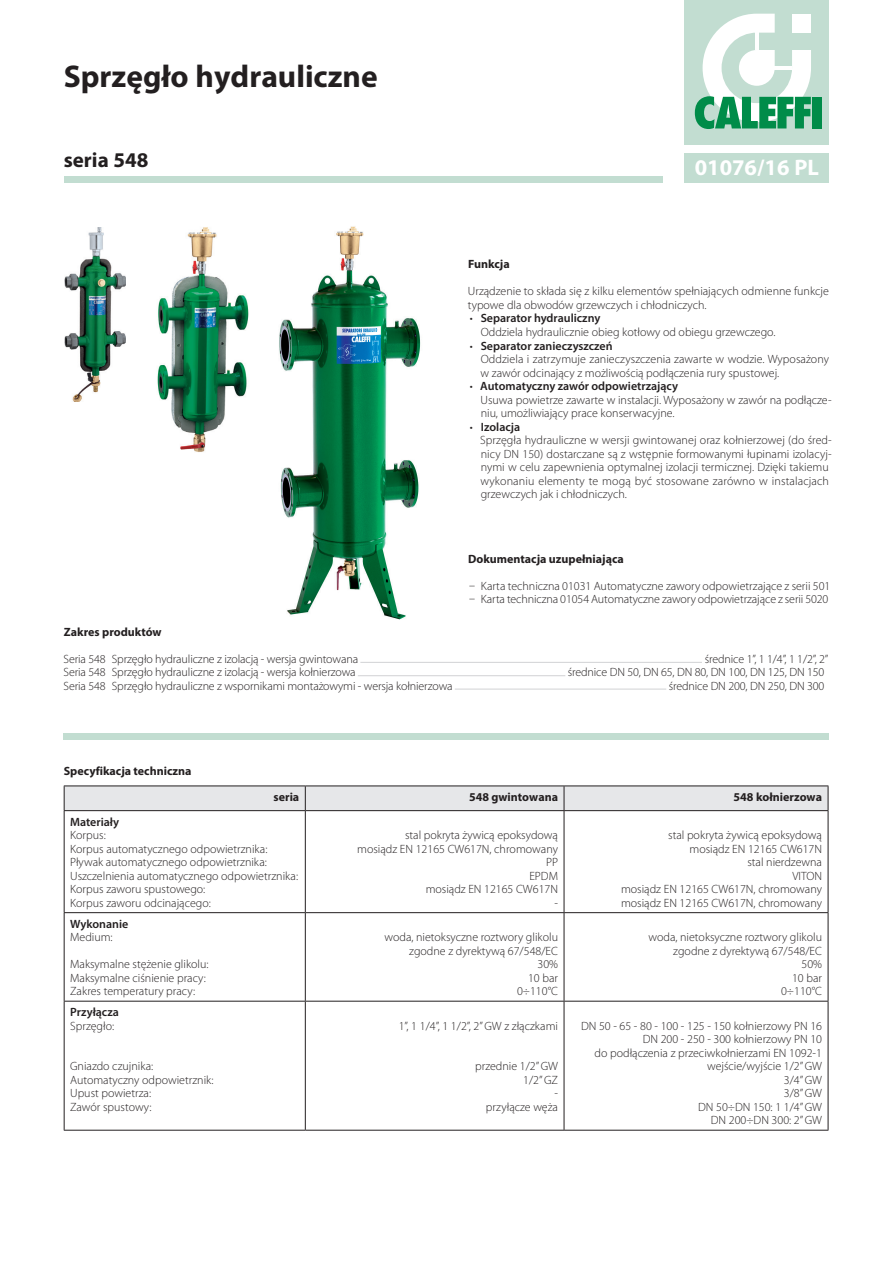
<style>
.page{position:relative;width:893px;height:1263px;background:#fff}
.page>*{position:absolute;margin:0;border:0;box-sizing:border-box;transform-origin:0 0}
.Normale{font:700 31.5px "Myriad Pro";color:#231f20}
.Normale-2{font:700 22.5px "Myriad Pro";color:#fff}
.Normale-3{font:700 21px "Myriad Pro";color:#231f20}
.txt{font:300 12px/13.5px "Myriad Pro";color:#231f20}
.txt-2{font:600 12px "Myriad Pro";color:#231f20}
.Normale-4{font:300 12px "Myriad Pro";color:#231f20}
.txt-3{font:700 12px "Myriad Pro";color:#231f20}
.Normale-5{font:700 12px "Myriad Pro";color:#231f20}
.s1{font-weight:300}
</style>
<div class="page">
<div style="left:685px;top:153px;width:144px;height:30px;background:#c2ddd1"></div>
<div style="left:685px;top:0;width:144px;height:145px;background:#c2ddd1"></div>
<div style="left:64px;top:176px;width:598px;height:7px;background:#c2ddd1"></div>
<svg style="left:695px;top:14px;width:116px;height:115px"></svg>
<div style="left:812px;top:97px;width:9px;height:31px;background:#008c49"></div>
<div style="left:64px;top:733px;width:765px;height:7px;background:#c2ddd1"></div>
<hr style="left:360px;top:662px;width:342px;height:1px;background:#d1d2d4">
<hr style="left:358px;top:675px;width:207px;height:1px;background:#d1d2d4">
<hr style="left:455px;top:689px;width:211px;height:1px;background:#d1d2d4">
<hr style="left:64px;top:785px;width:241px;height:1px;background:#231f20">
<hr style="left:305px;top:785px;width:259px;height:1px;background:#231f20">
<hr style="left:564px;top:785px;width:264px;height:1px;background:#231f20">
<div style="left:64px;top:786px;width:765px;height:25px;background:#e6e7e9"></div>
<hr style="left:64px;top:810px;width:241px;height:1px;background:#231f20">
<hr style="left:64px;top:811px;width:1px;height:101px;background:#231f20">
<hr style="left:305px;top:810px;width:259px;height:1px;background:#231f20">
<hr style="left:305px;top:811px;width:1px;height:101px;background:#231f20">
<hr style="left:564px;top:810px;width:264px;height:1px;background:#231f20">
<hr style="left:564px;top:811px;width:1px;height:101px;background:#231f20">
<hr style="left:828px;top:811px;width:1px;height:101px;background:#231f20">
<hr style="left:64px;top:912px;width:241px;height:1px;background:#231f20">
<hr style="left:64px;top:913px;width:1px;height:88px;background:#231f20">
<hr style="left:305px;top:912px;width:259px;height:1px;background:#231f20">
<hr style="left:305px;top:913px;width:1px;height:88px;background:#231f20">
<hr style="left:564px;top:912px;width:264px;height:1px;background:#231f20">
<hr style="left:564px;top:913px;width:1px;height:88px;background:#231f20">
<hr style="left:828px;top:913px;width:1px;height:88px;background:#231f20">
<hr style="left:64px;top:1001px;width:241px;height:1px;background:#231f20">
<hr style="left:64px;top:1001px;width:1px;height:129px;background:#231f20">
<hr style="left:305px;top:1001px;width:259px;height:1px;background:#231f20">
<hr style="left:305px;top:1001px;width:1px;height:129px;background:#231f20">
<hr style="left:564px;top:1001px;width:264px;height:1px;background:#231f20">
<hr style="left:564px;top:1001px;width:1px;height:129px;background:#231f20">
<hr style="left:828px;top:1001px;width:1px;height:129px;background:#231f20">
<hr style="left:64px;top:1130px;width:241px;height:1px;background:#231f20">
<hr style="left:305px;top:1130px;width:259px;height:1px;background:#231f20">
<hr style="left:564px;top:1130px;width:264px;height:1px;background:#231f20">
<img style="left:65px;top:227px;width:61px;height:175px">
<img style="left:157px;top:227px;width:92px;height:225px">
<img style="left:279px;top:226px;width:142px;height:394px">
<p class="Normale" style="left:64px;top:56px;width:315px">Sprzęgło hydrauliczne</p>
<p class="Normale-3" style="left:64px;top:146px;width:86px">seria 548</p>
<p class="Normale-2" style="left:695px;top:153px;width:126px">01076/16 PL</p>
<p class="txt-3" style="left:468px;top:257px;width:43px">Funkcja</p>
<p class="txt" style="left:468px;top:285px;width:363px">Urządzenie to składa się z kilku elementów spełniających odmienne funkcje typowe dla obwodów grzewczych i chłodniczych.</p>
<p class="txt-2" style="left:470px;top:311px;width:132px"><span class="s1">•</span> Separator hydrauliczny</p>
<p class="txt" style="left:481px;top:325px;width:296px">Oddziela hydraulicznie obieg kotłowy od obiegu grzewczego.</p>
<p class="txt-2" style="left:470px;top:338px;width:144px"><span class="s1">•</span> Separator zanieczyszczeń</p>
<p class="txt" style="left:481px;top:352px;width:350px">Oddziela i zatrzymuje zanieczyszczenia zawarte w wodzie. Wyposażony w zawór odcinający z możliwością podłączenia rury spustowej.</p>
<p class="txt-2" style="left:470px;top:378px;width:210px"><span class="s1">•</span> Automatyczny zawór odpowietrzający</p>
<p class="txt" style="left:481px;top:393px;width:353px">Usuwa powietrze zawarte w instalacji. Wyposażony w zawór na podłącze&shy;niu, umożliwiający prace konserwacyjne.</p>
<p class="txt-2" style="left:470px;top:419px;width:52px"><span class="s1">•</span> Izolacja</p>
<p class="txt" style="left:480px;top:433px;width:353px">Sprzęgła hydrauliczne w wersji gwintowanej oraz kołnierzowej (do śred&shy;nicy DN 150) dostarczane są z wstępnie formowanymi łupinami izolacyj&shy;nymi w celu zapewnienia optymalnej izolacji termicznej. Dzięki takiemu wykonaniu elementy te mogą być stosowane zarówno w instalacjach grzewczych jak i chłodniczych.</p>
<p class="txt-3" style="left:468px;top:551px;width:157px">Dokumentacja uzupełniająca</p>
<p class="txt" style="left:469px;top:579px;width:363px">ū Karta techniczna 01031 Automatyczne zawory odpowietrzające z serii 501</p>
<p class="txt" style="left:469px;top:592px;width:361px">ū Karta techniczna 01054 Automatyczne zawory odpowietrzające z serii 5020</p>
<p class="txt-3" style="left:64px;top:624px;width:99px">Zakres produktów</p>
<p class="txt" style="left:63px;top:652px;width:296px">Seria 548 Sprzęgło hydrauliczne z izolacją - wersja gwintowana</p>
<p class="txt" style="left:705px;top:652px;width:125px">średnice 1”, 1 1/4”, 1 1/2”, 2”</p>
<p class="txt" style="left:63px;top:665px;width:294px">Seria 548 Sprzęgło hydrauliczne z izolacją - wersja kołnierzowa</p>
<p class="txt" style="left:568px;top:665px;width:258px">średnice DN 50, DN 65, DN 80, DN 100, DN 125, DN 150</p>
<p class="txt" style="left:63px;top:679px;width:391px">Seria 548 Sprzęgło hydrauliczne z wspornikami montażowymi - wersja kołnierzowa</p>
<p class="txt" style="left:669px;top:679px;width:157px">średnice DN 200, DN 250, DN 300</p>
<p class="txt-3" style="left:64px;top:763px;width:129px">Specyfikacja techniczna</p>
<p class="Normale-5" style="left:274px;top:789px;width:27px">seria</p>
<p class="Normale-5" style="left:469px;top:789px;width:90px">548 gwintowana</p>
<p class="Normale-5" style="left:734px;top:789px;width:90px">548 kołnierzowa</p>
<p class="txt-2" style="left:70px;top:814px;width:50px">Materiały</p>
<p class="txt" style="left:70px;top:828px;width:37px">Korpus:</p>
<p class="txt" style="left:70px;top:842px;width:199px">Korpus automatycznego odpowietrznika:</p>
<p class="txt" style="left:70px;top:855px;width:198px">Pływak automatycznego odpowietrznika:</p>
<p class="txt" style="left:70px;top:869px;width:230px">Uszczelnienia automatycznego odpowietrznika:</p>
<p class="txt" style="left:70px;top:882px;width:137px">Korpus zaworu spustowego:</p>
<p class="txt" style="left:70px;top:896px;width:142px">Korpus zaworu odcinającego:</p>
<p class="txt-2" style="left:70px;top:916px;width:60px">Wykonanie</p>
<p class="txt" style="left:70px;top:930px;width:44px">Medium:</p>
<p class="txt" style="left:70px;top:957px;width:140px">Maksymalne stężenie glikolu:</p>
<p class="txt" style="left:70px;top:971px;width:137px">Maksymalne ciśnienie pracy:</p>
<p class="txt" style="left:70px;top:984px;width:127px">Zakres temperatury pracy:</p>
<p class="txt-2" style="left:70px;top:1004px;width:50px">Przyłącza</p>
<p class="txt" style="left:70px;top:1019px;width:45px">Sprzęgło:</p>
<p class="txt" style="left:70px;top:1059px;width:85px">Gniazdo czujnika:</p>
<p class="txt" style="left:70px;top:1073px;width:145px">Automatyczny odpowietrznik:</p>
<p class="txt" style="left:70px;top:1086px;width:82px">Upust powietrza:</p>
<p class="txt" style="left:70px;top:1100px;width:83px">Zawór spustowy:</p>
<p class="Normale-4" style="left:405px;top:828px;width:154px">stal pokryta żywicą epoksydową</p>
<p class="Normale-4" style="left:357px;top:841px;width:202px">mosiądz EN 12165 CW617N, chromowany</p>
<p class="Normale-4" style="left:546px;top:855px;width:14px">PP</p>
<p class="Normale-4" style="left:529px;top:868px;width:30px">EPDM</p>
<p class="Normale-4" style="left:426px;top:882px;width:134px">mosiądz EN 12165 CW617N</p>
<p class="Normale-4" style="left:554px;top:895px;width:5px">-</p>
<p class="txt" style="left:384px;top:930px;width:175px">woda, nietoksyczne roztwory glikolu</p>
<p class="txt" style="left:409px;top:944px;width:150px">zgodne z dyrektywą 67/548/EC</p>
<p class="txt" style="left:537px;top:957px;width:22px">30%</p>
<p class="txt" style="left:528px;top:971px;width:31px">10 bar</p>
<p class="txt" style="left:517px;top:984px;width:42px">0÷110°C</p>
<p class="txt" style="left:399px;top:1019px;width:161px">1”, 1 1/4”, 1 1/2”, 2” GW z złączkami</p>
<p class="txt" style="left:475px;top:1059px;width:84px">przednie 1/2” GW</p>
<p class="txt" style="left:523px;top:1073px;width:36px">1/2” GZ</p>
<p class="txt" style="left:554px;top:1086px;width:5px">-</p>
<p class="txt" style="left:486px;top:1100px;width:74px">przyłącze węża</p>
<p class="txt" style="left:668px;top:828px;width:155px">stal pokryta żywicą epoksydową</p>
<p class="txt" style="left:690px;top:842px;width:134px">mosiądz EN 12165 CW617N</p>
<p class="txt" style="left:747px;top:855px;width:76px">stal nierdzewna</p>
<p class="txt" style="left:792px;top:869px;width:31px">VITON</p>
<p class="txt" style="left:621px;top:882px;width:202px">mosiądz EN 12165 CW617N, chromowany</p>
<p class="txt" style="left:621px;top:896px;width:202px">mosiądz EN 12165 CW617N, chromowany</p>
<p class="txt" style="left:649px;top:930px;width:175px">woda, nietoksyczne roztwory glikolu</p>
<p class="txt" style="left:673px;top:944px;width:150px">zgodne z dyrektywą 67/548/EC</p>
<p class="txt" style="left:801px;top:957px;width:22px">50%</p>
<p class="txt" style="left:792px;top:971px;width:31px">10 bar</p>
<p class="txt" style="left:781px;top:984px;width:42px">0÷110°C</p>
<p class="txt" style="left:581px;top:1019px;width:243px">DN 50 - 65 - 80 - 100 - 125 - 150 kołnierzowy PN 16</p>
<p class="txt" style="left:643px;top:1032px;width:181px">DN 200 - 250 - 300 kołnierzowy PN 10</p>
<p class="txt" style="left:595px;top:1046px;width:229px">do podłączenia z przeciwkołnierzami EN 1092-1</p>
<p class="txt" style="left:707px;top:1059px;width:116px">wejście/wyjście 1/2” GW</p>
<p class="txt" style="left:784px;top:1073px;width:40px">3/4” GW</p>
<p class="txt" style="left:784px;top:1086px;width:40px">3/8” GW</p>
<p class="txt" style="left:698px;top:1100px;width:125px">DN 50÷DN 150: 1 1/4” GW</p>
<p class="txt" style="left:711px;top:1113px;width:113px">DN 200÷DN 300: 2” GW</p>
</div>
